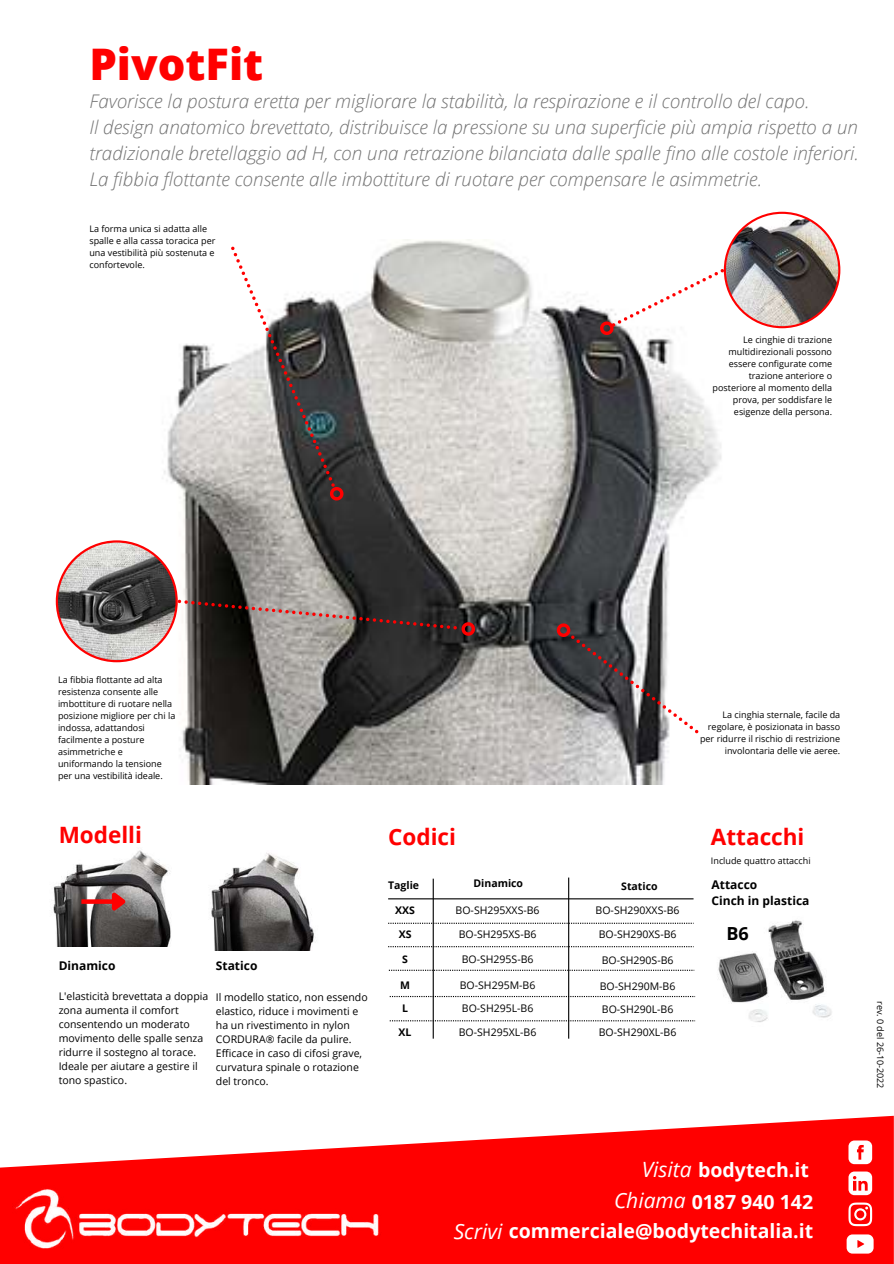
<style>
.page{position:relative;width:894px;height:1264px;background:#fff}
.page>*{position:absolute;margin:0;border:0;box-sizing:border-box;transform-origin:0 0}
.t1{font:800 43.5px "Open Sans";color:#f00}
.t2{font:700 22.5px "Open Sans";color:#f00}
.t3{font:700 19.5px/30.3px "Open Sans";color:#fff;text-align:right}
.t4{font:italic 300 18.75px/26px "Open Sans";color:#737373}
.t5{font:700 18px "Open Sans";color:#000}
.t6{font:700 12px/16px "Open Sans";color:#000}
.t7{font:10.5px/14px "Open Sans";color:#000}
.t8{font:700 10.5px "Open Sans";color:#000}
.t9{font:9px/12px "Open Sans";color:#000}
.s1{font-weight:400;font-style:italic;font-size:21px}
</style>
<div class="page">
<svg style="left:0;top:1115px;width:893px;height:148px;fill:#f00"></svg>
<img style="left:13px;top:1185px;width:375px;height:65px">
<svg style="left:848px;top:1140px;width:23px;height:24px"></svg>
<svg style="left:848px;top:1171px;width:23px;height:24px"></svg>
<svg style="left:848px;top:1202px;width:23px;height:24px"></svg>
<svg style="left:846px;top:1234px;width:27px;height:19px"></svg>
<hr style="left:568px;top:877px;width:1px;height:161px;background:#000">
<img style="left:164px;top:239px;width:558px;height:545px">
<svg style="left:230px;top:246px;width:119px;height:260px"></svg>
<svg style="left:594px;top:212px;width:246px;height:129px"></svg>
<svg style="left:56px;top:540px;width:422px;height:122px;background:#746c6a"></svg>
<img style="left:718px;top:920px;width:114px;height:102px">
<hr style="left:388px;top:898px;width:305px;height:1px;background:#000">
<svg style="left:388px;top:922px;width:304px;height:1px"></svg>
<hr style="left:432px;top:878px;width:1px;height:160px;background:#000">
<svg style="left:550px;top:617px;width:148px;height:117px"></svg>
<svg style="left:388px;top:946px;width:305px;height:1px"></svg>
<svg style="left:389px;top:969px;width:305px;height:1px"></svg>
<svg style="left:389px;top:995px;width:306px;height:2px"></svg>
<svg style="left:389px;top:1020px;width:306px;height:1px"></svg>
<img style="left:53px;top:850px;width:118px;height:96px">
<img style="left:211px;top:852px;width:105px;height:98px">
<svg style="left:81px;top:899px;width:27px;height:4px"></svg>
<svg style="left:108px;top:888px;width:23px;height:29px"></svg>
<h1 class="t1" style="left:89px;top:34px;width:175px">PivotFit</h1>
<p class="t4" style="left:89px;top:88px;width:770px">Favorisce la postura eretta per migliorare la stabilità, la respirazione e il controllo del capo.<br>Il design anatomico brevettato, distribuisce la pressione su una superficie più ampia rispetto a un tradizionale bretellaggio ad H, con una retrazione bilanciata dalle spalle fino alle costole inferiori.<br>La fibbia flottante consente alle imbottiture di ruotare per compensare le asimmetrie.</p>
<p class="t9" style="left:89px;top:222px;width:127px">La forma unica si adatta alle spalle e alla cassa toracica per una vestibilità più sostenuta e confortevole.</p>
<p class="t9" style="left:58px;top:673px;width:119px">La fibbia flottante ad alta resistenza consente alle imbottiture di ruotare nella posizione migliore per chi la indossa, adattandosi facilmente a posture asimmetriche e uniformando la tensione per una vestibilità ideale.</p>
<p class="t9" style="left:712px;top:333px;width:121px;text-align:right">Le cinghie di trazione multidirezionali possono essere configurate come trazione anteriore o posteriore al momento della prova, per soddisfare le esigenze della persona.</p>
<p class="t9" style="left:700px;top:708px;width:142px;text-align:right">La cinghia sternale, facile da regolare, è posizionata in basso per ridurre il rischio di restrizione involontaria delle vie aeree.</p>
<h2 class="t2" style="left:59px;top:818px;width:85px">Modelli</h2>
<h3 class="t6" style="left:59px;top:957px;width:58px">Dinamico</h3>
<p class="t7" style="left:59px;top:989px;width:151px">L'elasticità brevettata a doppia zona aumenta il comfort consentendo un moderato movimento delle spalle senza ridurre il sostegno al torace.<br>Ideale per aiutare a gestire il tono spastico.</p>
<h2 class="t2" style="left:388px;top:820px;width:69px">Codici</h2>
<h2 class="t2" style="left:710px;top:820px;width:95px">Attacchi</h2>
<h3 class="t6" style="left:711px;top:876px;width:99px">Attacco<br>Cinch in plastica</h3>
<h3 class="t5" style="left:726px;top:920px;width:24px">B6</h3>
<p class="t9" style="left:710px;top:854px;width:101px">Include quattro attacchi</p>
<p class="t8" style="left:388px;top:877px;width:32px">Taglie</p>
<p class="t8" style="left:473px;top:875px;width:51px">Dinamico</p>
<p class="t8" style="left:398px;top:926px;width:14px">XS</p>
<p class="t8" style="left:402px;top:952px;width:7px">S</p>
<p class="t7" style="left:461px;top:952px;width:73px">BO-SH295S-B6</p>
<p class="t8" style="left:400px;top:978px;width:11px">M</p>
<p class="t7" style="left:459px;top:978px;width:77px">BO-SH295M-B6</p>
<p class="t8" style="left:402px;top:1000px;width:7px">L</p>
<p class="t7" style="left:461px;top:1001px;width:73px">BO-SH295L-B6</p>
<p class="t8" style="left:621px;top:878px;width:38px">Statico</p>
<p class="t8" style="left:395px;top:902px;width:21px">XXS</p>
<p class="t7" style="left:455px;top:902px;width:85px">BO-SH295XXS-B6</p>
<p class="t7" style="left:595px;top:902px;width:85px">BO-SH290XXS-B6</p>
<p class="t7" style="left:458px;top:927px;width:79px">BO-SH295XS-B6</p>
<p class="t7" style="left:598px;top:927px;width:79px">BO-SH290XS-B6</p>
<p class="t7" style="left:601px;top:952px;width:73px">BO-SH290S-B6</p>
<p class="t7" style="left:599px;top:974px;width:77px;line-height:22.6px">BO-SH290M-B6<br>BO-SH290L-B6</p>
<p class="t7" style="left:598px;top:1025px;width:79px">BO-SH290XL-B6</p>
<h3 class="t6" style="left:216px;top:957px;width:43px">Statico</h3>
<p class="t7" style="left:216px;top:989px;width:153px">Il modello statico, non essendo elastico, riduce i movimenti e ha un rivestimento in nylon<br>CORDURA® facile da pulire.<br>Efficace in caso di cifosi grave, curvatura spinale o rotazione del tronco.</p>
<p class="t9" style="left:886px;top:1001px;width:89px;rotate:90deg">rev. 0 del 26-10-2022</p>
<p class="t8" style="left:398px;top:1024px;width:14px">XL</p>
<p class="t7" style="left:458px;top:1025px;width:79px">BO-SH295XL-B6</p>
<h3 class="t3" style="left:453px;top:1154px;width:361px"><span class="s1">Visita</span> bodytech.it<br><span class="s1">Chiama</span> 0187 940 142<br><span class="s1">Scrivi</span> commerciale@bodytechitalia.it</h3>
</div>
